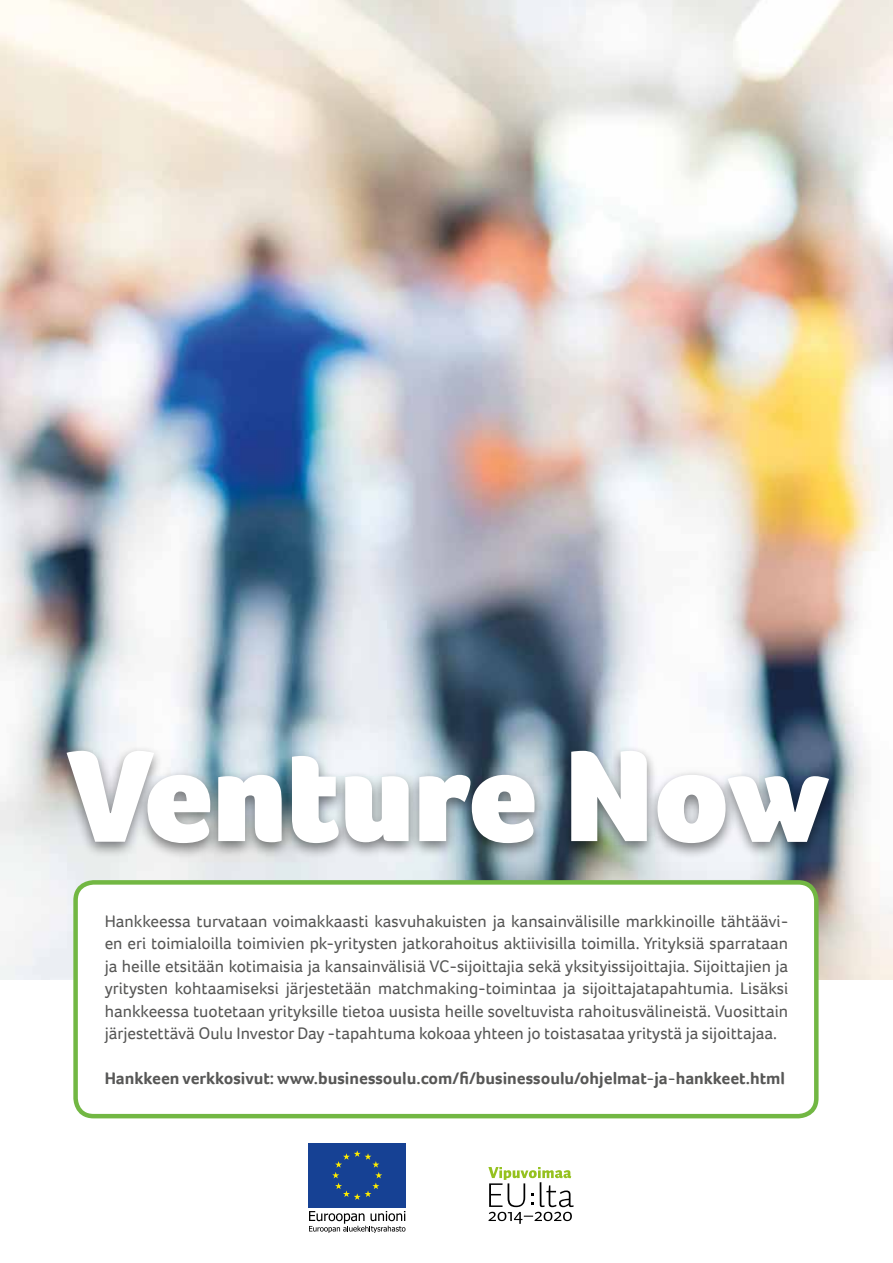
<style>
.page{position:relative;width:893px;height:1263px;background:#fff}
.page>*{position:absolute;margin:0;border:0;box-sizing:border-box;transform-origin:0 0}
.t1{font:900 133.5px "Foco";color:#fff}
.t2{font:17.25px/22.5px "Foco";color:#575756;text-align:justify}
.t3{font:700 17.25px "Foco";color:#575756}
</style>
<div class="page">
<img style="left:0;top:0;width:893px;height:979px">
<div style="left:76px;top:882px;width:740px;height:234px;background:#fff;border-radius:18px"></div>
<div style="left:73px;top:880px;width:746px;height:238px;border:4px solid #72b743;border-radius:18px"></div>
<div style="left:56px;top:745px;width:783px;height:115px;background:#000;opacity:.5"></div>
<div style="left:309px;top:1143px;width:97px;height:65px;background:#164194"></div>
<svg style="left:332px;top:1150px;width:50px;height:50px"></svg>
<svg style="left:309px;top:1211px;width:96px;height:22px"></svg>
<svg style="left:488px;top:1167px;width:86px;height:57px"></svg>
<h1 class="t1" style="left:67px;top:708px;width:765px">Venture Now</h1>
<p class="t2" style="left:105px;top:909px;width:685px">Hankkeessa turvataan voimakkaasti kasvuhakuisten ja kansainvälisille markkinoille tähtäävi&shy;en eri toimialoilla toimivien pk-yritysten jatkorahoitus aktiivisilla toimilla. Yrityksiä sparrataan ja heille etsitään kotimaisia ja kansainvälisiä VC-sijoittajia sekä yksityissijoittajia. Sijoittajien ja yritysten kohtaamiseksi järjestetään matchmaking-toimintaa ja sijoittajatapahtumia. Lisäksi hankkeessa tuotetaan yrityksille tietoa uusista heille soveltuvista rahoitusvälineistä. Vuosittain järjestettävä Oulu Investor Day -tapahtuma kokoaa yhteen jo toistasataa yritystä ja sijoittajaa.</p>
<p class="t3" style="left:105px;top:1067px;width:682px">Hankkeen verkkosivut: www.businessoulu.com/fi/businessoulu/ohjelmat-ja-hankkeet.html</p>
</div>
